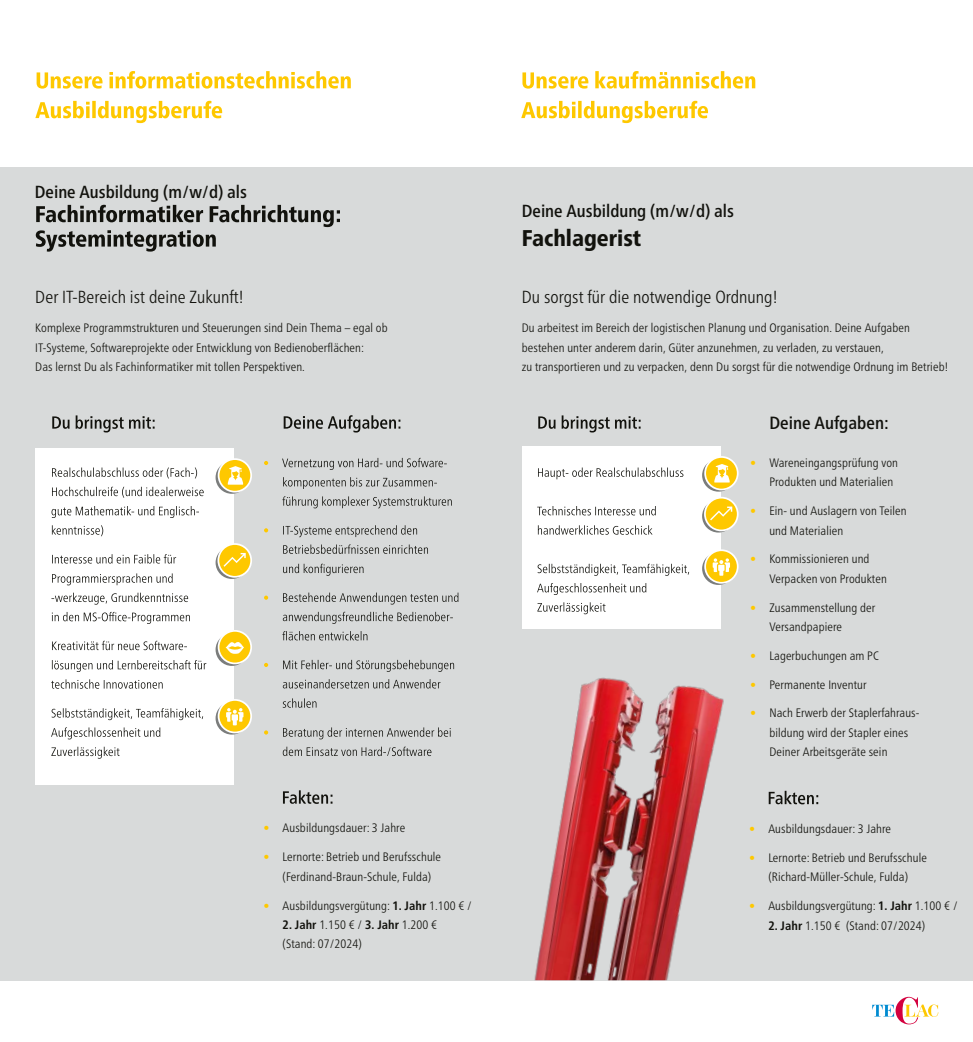
<style>
.page{position:relative;width:973px;height:1042px;background:#fff}
.page>*{position:absolute;margin:0;border:0;box-sizing:border-box;transform-origin:0 0}
.t1{font:800 condensed 22.75px "Frutiger Neue LT Pro";color:#12120d}
.t2{font:500 condensed 17.68px "Frutiger Neue LT Pro";color:#12120d}
.t3{font:300 condensed 17.5px "Frutiger Neue LT Pro";letter-spacing:.005em;color:#12120d}
.Azubi_Namen_grau_Copy{font:500 condensed 17.5px "Frutiger Neue LT Pro";color:#12120d}
.P_Copy{font:300 condensed 12.25px/19.2px "Frutiger Neue LT Pro";letter-spacing:.01em;color:#12120d}
.s1{color:#fec800}
.s2{font-weight:700}
</style>
<div class="page">
<svg style="left:872px;top:997px;width:66px;height:27px"></svg>
<div style="left:0;top:167px;width:972px;height:813px;background:#d8dada"></div>
<img style="left:534px;top:677px;width:190px;height:303px">
<div style="left:35px;top:448px;width:199px;height:337px;background:#fff"></div>
<svg style="left:215px;top:461px;width:33px;height:33px"></svg>
<svg style="left:218px;top:459px;width:33px;height:33px"></svg>
<div style="left:218px;top:458px;width:34px;height:34px;border:2px solid #fff;border-radius:50%"></div>
<svg style="left:227px;top:466px;width:17px;height:19px"></svg>
<svg style="left:215px;top:702px;width:33px;height:32px"></svg>
<div style="left:218px;top:700px;width:33px;height:32px;background:#fec800;border-radius:50%"></div>
<div style="left:218px;top:699px;width:34px;height:34px;border:2px solid #fff;border-radius:50%"></div>
<svg style="left:226px;top:708px;width:17px;height:17px"></svg>
<svg style="left:215px;top:633px;width:33px;height:33px"></svg>
<div style="left:218px;top:631px;width:33px;height:32px;background:#fec800;border-radius:50%"></div>
<div style="left:218px;top:630px;width:34px;height:34px;border:2px solid #fff;border-radius:50%"></div>
<svg style="left:226px;top:642px;width:18px;height:11px"></svg>
<svg style="left:215px;top:546px;width:33px;height:33px"></svg>
<svg style="left:218px;top:544px;width:33px;height:33px"></svg>
<div style="left:217px;top:543px;width:35px;height:35px;border:2px solid #fff;border-radius:50%"></div>
<svg style="left:223px;top:553px;width:23px;height:14px"></svg>
<div style="left:521px;top:447px;width:199px;height:182px;background:#fff"></div>
<svg style="left:702px;top:459px;width:32px;height:33px"></svg>
<svg style="left:705px;top:457px;width:32px;height:32px"></svg>
<div style="left:704px;top:456px;width:34px;height:34px;border:2px solid #fff;border-radius:50%"></div>
<svg style="left:713px;top:464px;width:17px;height:18px"></svg>
<svg style="left:702px;top:552px;width:32px;height:33px"></svg>
<div style="left:705px;top:550px;width:32px;height:33px;background:#fec800;border-radius:50%"></div>
<div style="left:704px;top:549px;width:34px;height:35px;border:2px solid #fff;border-radius:50%"></div>
<svg style="left:712px;top:558px;width:18px;height:18px"></svg>
<svg style="left:702px;top:500px;width:32px;height:32px"></svg>
<div style="left:704px;top:498px;width:33px;height:32px;background:#fec800;border-radius:50%"></div>
<div style="left:704px;top:497px;width:34px;height:34px;border:2px solid #fff;border-radius:50%"></div>
<svg style="left:710px;top:506px;width:22px;height:14px"></svg>
<svg style="left:35px;top:101px;width:187px;height:22px"></svg>
<svg style="left:37px;top:71px;width:314px;height:18px"></svg>
<svg style="left:36px;top:205px;width:304px;height:47px"></svg>
<svg style="left:52px;top:415px;width:102px;height:17px"></svg>
<svg style="left:51px;top:747px;width:69px;height:11px"></svg>
<svg style="left:51px;top:727px;width:109px;height:12px"></svg>
<svg style="left:52px;top:708px;width:151px;height:12px"></svg>
<svg style="left:51px;top:679px;width:112px;height:10px"></svg>
<svg style="left:52px;top:660px;width:154px;height:12px"></svg>
<svg style="left:52px;top:641px;width:135px;height:9px"></svg>
<svg style="left:52px;top:612px;width:138px;height:12px"></svg>
<svg style="left:51px;top:593px;width:137px;height:11px"></svg>
<svg style="left:52px;top:573px;width:121px;height:12px"></svg>
<svg style="left:52px;top:554px;width:124px;height:9px"></svg>
<svg style="left:52px;top:525px;width:51px;height:11px"></svg>
<svg style="left:51px;top:506px;width:148px;height:12px"></svg>
<svg style="left:52px;top:487px;width:152px;height:11px"></svg>
<svg style="left:52px;top:467px;width:145px;height:11px"></svg>
<svg style="left:283px;top:746px;width:148px;height:10px"></svg>
<svg style="left:283px;top:727px;width:167px;height:12px"></svg>
<svg style="left:264px;top:730px;width:4px;height:4px"></svg>
<svg style="left:283px;top:698px;width:33px;height:10px"></svg>
<svg style="left:283px;top:679px;width:157px;height:9px"></svg>
<svg style="left:283px;top:660px;width:171px;height:12px"></svg>
<svg style="left:264px;top:663px;width:4px;height:4px"></svg>
<svg style="left:282px;top:631px;width:85px;height:9px"></svg>
<svg style="left:283px;top:612px;width:170px;height:12px"></svg>
<svg style="left:283px;top:592px;width:175px;height:12px"></svg>
<svg style="left:264px;top:595px;width:4px;height:5px"></svg>
<svg style="left:283px;top:564px;width:80px;height:12px"></svg>
<svg style="left:283px;top:544px;width:145px;height:10px"></svg>
<svg style="left:283px;top:525px;width:134px;height:12px"></svg>
<svg style="left:264px;top:528px;width:4px;height:4px"></svg>
<svg style="left:282px;top:496px;width:169px;height:12px"></svg>
<svg style="left:283px;top:477px;width:154px;height:12px"></svg>
<svg style="left:282px;top:458px;width:165px;height:12px"></svg>
<svg style="left:264px;top:461px;width:4px;height:4px"></svg>
<svg style="left:283px;top:415px;width:117px;height:17px"></svg>
<svg style="left:538px;top:415px;width:102px;height:17px"></svg>
<svg style="left:537px;top:602px;width:68px;height:12px"></svg>
<svg style="left:537px;top:583px;width:109px;height:12px"></svg>
<svg style="left:537px;top:564px;width:152px;height:12px"></svg>
<svg style="left:537px;top:525px;width:115px;height:10px"></svg>
<svg style="left:537px;top:506px;width:118px;height:9px"></svg>
<svg style="left:538px;top:467px;width:145px;height:12px"></svg>
<svg style="left:521px;top:101px;width:187px;height:22px"></svg>
<svg style="left:522px;top:71px;width:233px;height:18px"></svg>
<svg style="left:283px;top:790px;width:49px;height:14px"></svg>
<svg style="left:768px;top:791px;width:50px;height:13px"></svg>
<p class="Azubi_Namen_grau_Copy" style="left:35px;top:181px;width:213px">Deine Ausbildung (m/w/d) als</p>
<h4 class="t3" style="left:35px;top:287px;width:210px">Der IT-Bereich ist deine Zukunft!</h4>
<p class="P_Copy" style="left:35px;top:318px;width:354px">Komplexe Programmstrukturen und Steuerungen sind Dein Thema – egal ob<br>IT-Systeme, Softwareprojekte oder Entwicklung von Bedienoberflächen:<br>Das lernst Du als Fachinformatiker mit tollen Perspektiven.</p>
<p class="P_Copy" style="left:263px;top:818px;width:143px"><span class="s1">•</span> Ausbildungsdauer: 3 Jahre</p>
<p class="P_Copy" style="left:282px;top:847px;width:160px;text-indent:-19px"><span class="s1">•</span> Lernorte: Betrieb und Berufsschule (Ferdinand-Braun-Schule, Fulda)</p>
<p class="P_Copy" style="left:263px;top:896px;width:210px"><span class="s1">•</span> Ausbildungsvergütung: <span class="s2">1. Jahr</span> 1.100 € /</p>
<p class="P_Copy" style="left:282px;top:915px;width:156px"><span class="s2">2. Jahr</span> 1.150 € / <span class="s2">3. Jahr</span> 1.200 € (Stand: 07/2024)</p>
<p class="Azubi_Namen_grau_Copy" style="left:521px;top:200px;width:213px">Deine Ausbildung (m/w/d) als</p>
<p class="t1" style="left:521px;top:225px;width:121px">Fachlagerist</p>
<h4 class="t3" style="left:521px;top:287px;width:257px">Du sorgst für die notwendige Ordnung!</h4>
<p class="P_Copy" style="left:521px;top:318px;width:389px">Du arbeitest im Bereich der logistischen Planung und Organisation. Deine Aufgaben bestehen unter anderem darin, Güter anzunehmen, zu verladen, zu verstauen,</p>
<p class="P_Copy" style="left:521px;top:357px;width:428px">zu transportieren und zu verpacken, denn Du sorgst für die notwendige Ordnung im Betrieb!</p>
<p class="t2" style="left:769px;top:412px;width:121px">Deine Aufgaben:</p>
<p class="P_Copy" style="left:769px;top:453px;width:130px;text-indent:-19px"><span class="s1">•</span> Wareneingangsprüfung von<br>Produkten und Materialien</p>
<p class="P_Copy" style="left:769px;top:501px;width:139px;text-indent:-19px"><span class="s1">•</span> Ein- und Auslagern von Teilen und Materialien</p>
<p class="P_Copy" style="left:769px;top:549px;width:119px;text-indent:-19px"><span class="s1">•</span> Kommissionieren und<br>Verpacken von Produkten</p>
<p class="P_Copy" style="left:769px;top:597px;width:107px;text-indent:-19px"><span class="s1">•</span> Zusammenstellung der<br>Versandpapiere</p>
<p class="P_Copy" style="left:750px;top:646px;width:130px"><span class="s1">•</span> Lagerbuchungen am PC</p>
<p class="P_Copy" style="left:750px;top:674px;width:118px"><span class="s1">•</span> Permanente Inventur</p>
<p class="P_Copy" style="left:769px;top:703px;width:151px;text-indent:-19px"><span class="s1">•</span> Nach Erwerb der Staplerfahraus&shy;bildung wird der Stapler eines<br>Deiner Arbeitsgeräte sein</p>
<p class="P_Copy" style="left:749px;top:819px;width:143px"><span class="s1">•</span> Ausbildungsdauer: 3 Jahre</p>
<p class="P_Copy" style="left:749px;top:848px;width:179px;text-align:center"><span class="s1">•</span> Lernorte: Betrieb und Berufsschule (Richard-Müller-Schule, Fulda)</p>
<p class="P_Copy" style="left:749px;top:896px;width:210px"><span class="s1">•</span> Ausbildungsvergütung: <span class="s2">1. Jahr</span> 1.100 € /</p>
<p class="P_Copy" style="left:768px;top:915px;width:158px"><span class="s2">2. Jahr</span> 1.150 € (Stand: 07/2024)</p>
</div>
